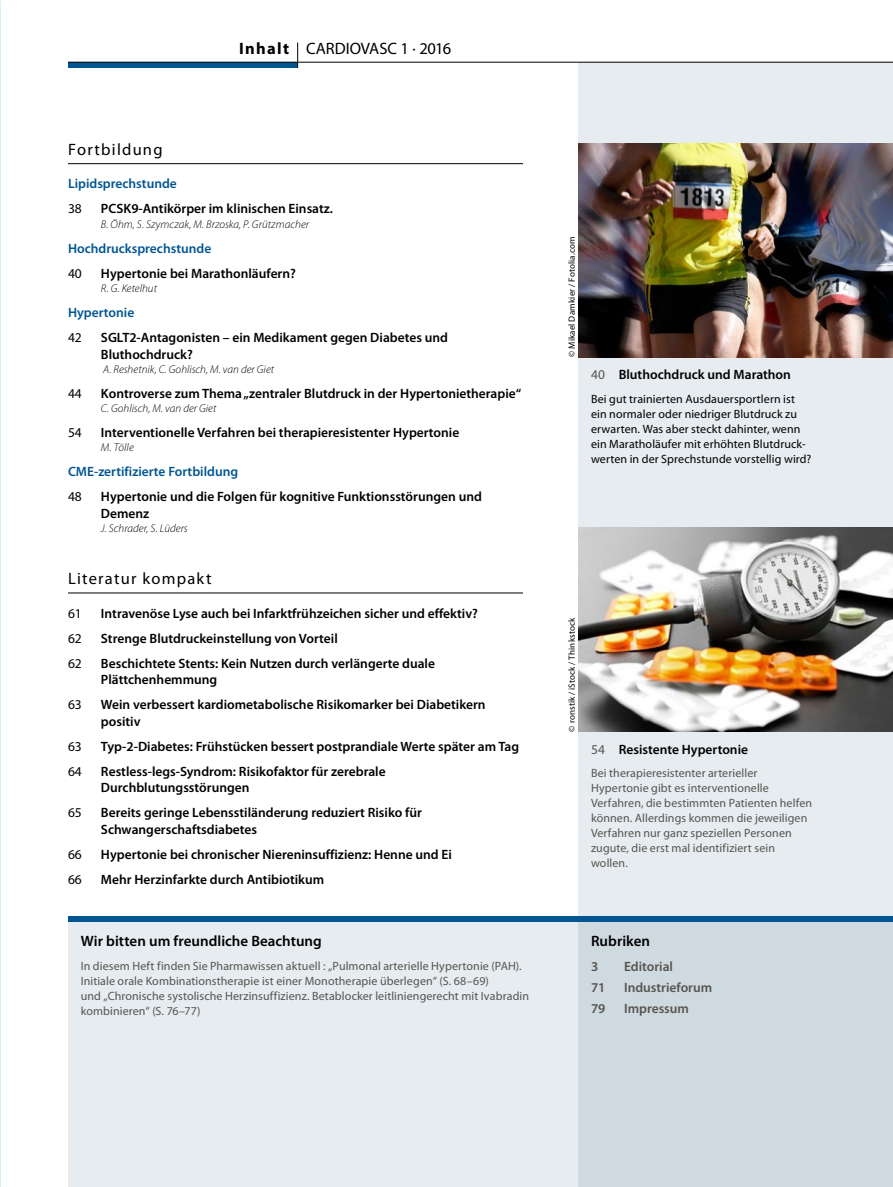
<style>
.page{position:relative;width:893px;height:1187px;background:#fff}
.page>*{position:absolute;margin:0;border:0;box-sizing:border-box;transform-origin:0 0}
.t1{font:16.5px "Myriad Pro";letter-spacing:.07em;color:#000}
.t2{font:16.5px "Myriad Pro";letter-spacing:-.005em;color:#000}
.t3{font:600 15px "Myriad Pro";color:#000}
.t4{font:600 13.5px/16.5px "Myriad Pro";color:#000}
.t5{font:600 13.5px "Myriad Pro";color:#005593}
.t6{font:600 13.5px "Myriad Pro";color:#56554f}
.t7{font:13.5px "Myriad Pro";color:#000}
.t8{font:12px/15px "Myriad Pro";letter-spacing:.01em;color:#56554f}
.t9{font:12px/15px "Myriad Pro";letter-spacing:.01em;color:#000}
.t10{font:italic 300 11.25px "Myriad Pro";letter-spacing:.005em;color:#000}
.t11{font:9px "Myriad Pro";letter-spacing:.015em;color:#000}
.s1{font-weight:700}
.s2{font-weight:400;color:#56554f}
</style>
<div class="page">
<div style="left:68px;top:916px;width:825px;height:270px;background:#e6ecf0"></div>
<div style="left:578px;top:62px;width:315px;height:1124px;background:#e6ecf0"></div>
<div style="left:578px;top:916px;width:315px;height:270px;background:#cfdae0"></div>
<div style="left:68px;top:916px;width:825px;height:6px;background:#005593"></div>
<img style="left:578px;top:527px;width:315px;height:204px">
<img style="left:578px;top:144px;width:315px;height:213px">
<hr style="left:68px;top:163px;width:455px;height:1px;background:#000">
<hr style="left:68px;top:592px;width:455px;height:1px;background:#000">
<div style="left:68px;top:62px;width:230px;height:5px;background:#005593"></div>
<hr style="left:68px;top:62px;width:230px;height:1px;background:#000">
<hr style="left:298px;top:62px;width:595px;height:1px;background:#000">
<svg style="left:297px;top:43px;width:1px;height:24px"></svg>
<p class="t2" style="left:239px;top:38px;width:214px"><span class="s1">Inhalt</span> CARDIOVASC 1 · 2016</p>
<p class="t1" style="left:68px;top:139px;width:96px">Fortbildung</p>
<p class="t5" style="left:68px;top:175px;width:110px">Lipidsprechstunde</p>
<p class="t7" style="left:68px;top:200px;width:15px">38</p>
<p class="t4" style="left:101px;top:200px;width:234px">PCSK9-Antikörper im klinischen Einsatz.</p>
<p class="t10" style="left:101px;top:218px;width:210px">B. Öhm, S. Szymczak, M. Brzoska, P. Grützmacher</p>
<p class="t5" style="left:68px;top:239px;width:145px">Hochdrucksprechstunde</p>
<p class="t7" style="left:68px;top:265px;width:15px">40</p>
<p class="t4" style="left:101px;top:264px;width:196px">Hypertonie bei Marathonläufern?</p>
<p class="t10" style="left:101px;top:282px;width:57px">R. G. Ketelhut</p>
<p class="t5" style="left:68px;top:304px;width:68px">Hypertonie</p>
<p class="t7" style="left:68px;top:329px;width:15px">42</p>
<p class="t4" style="left:101px;top:329px;width:349px">SGLT2-Antagonisten – ein Medikament gegen Diabetes und<br>Bluthochdruck?</p>
<p class="t10" style="left:103px;top:363px;width:173px">A. Reshetnik, C. Gohlisch, M. van der Giet</p>
<p class="t7" style="left:68px;top:385px;width:15px">44</p>
<p class="t4" style="left:101px;top:384px;width:422px">Kontroverse zum Thema „zentraler Blutdruck in der Hypertonietherapie“</p>
<p class="t10" style="left:101px;top:402px;width:117px">C. Gohlisch, M. van der Giet</p>
<p class="t7" style="left:68px;top:424px;width:15px">54</p>
<p class="t4" style="left:101px;top:424px;width:360px">Interventionelle Verfahren bei therapieresistenter Hypertonie</p>
<p class="t10" style="left:101px;top:441px;width:34px">M. Tölle</p>
<p class="t5" style="left:68px;top:463px;width:172px">CME-zertifizierte Fortbildung</p>
<p class="t7" style="left:68px;top:488px;width:15px">48</p>
<p class="t4" style="left:101px;top:488px;width:382px">Hypertonie und die Folgen für kognitive Funktionsstörungen und<br>Demenz</p>
<p class="t10" style="left:101px;top:522px;width:88px">J. Schrader, S. Lüders</p>
<p class="t1" style="left:68px;top:568px;width:145px">Literatur kompakt</p>
<p class="t7" style="left:68px;top:605px;width:15px">61</p>
<p class="t4" style="left:101px;top:604px;width:378px">Intravenöse Lyse auch bei Infarktfrühzeichen sicher und effektiv?</p>
<p class="t7" style="left:68px;top:630px;width:15px">62</p>
<p class="t4" style="left:101px;top:629px;width:238px">Strenge Blutdruckeinstellung von Vorteil</p>
<p class="t7" style="left:68px;top:655px;width:15px">62</p>
<p class="t4" style="left:101px;top:654px;width:336px">Beschichtete Stents: Kein Nutzen durch verlängerte duale<br>Plättchenhemmung</p>
<p class="t7" style="left:68px;top:696px;width:15px">63</p>
<p class="t4" style="left:101px;top:696px;width:386px">Wein verbessert kardiometabolische Risikomarker bei Diabetikern positiv</p>
<p class="t7" style="left:68px;top:738px;width:15px">63</p>
<p class="t4" style="left:101px;top:737px;width:420px">Typ-2-Diabetes: Frühstücken bessert postprandiale Werte später am Tag</p>
<p class="t7" style="left:68px;top:763px;width:15px">64</p>
<p class="t4" style="left:101px;top:762px;width:286px">Restless-legs-Syndrom: Risikofaktor für zerebrale<br>Durchblutungsstörungen</p>
<p class="t7" style="left:68px;top:804px;width:15px">65</p>
<p class="t4" style="left:101px;top:804px;width:323px">Bereits geringe Lebensstiländerung reduziert Risiko für<br>Schwangerschaftsdiabetes</p>
<p class="t7" style="left:68px;top:846px;width:15px">66</p>
<p class="t4" style="left:101px;top:845px;width:352px">Hypertonie bei chronischer Niereninsuffizienz: Henne und Ei</p>
<p class="t7" style="left:68px;top:871px;width:15px">66</p>
<p class="t4" style="left:101px;top:870px;width:225px">Mehr Herzinfarkte durch Antibiotikum</p>
<p class="t3" style="left:81px;top:931px;width:242px">Wir bitten um freundliche Beachtung</p>
<p class="t8" style="left:81px;top:957px;width:450px">In diesem Heft finden Sie Pharmawissen aktuell : „Pulmonal arterielle Hypertonie (PAH).<br>Initiale orale Kombinationstherapie ist einer Monotherapie überlegen“ (S. 68–69)<br>und „Chronische systolische Herzinsuffizienz. Betablocker leitliniengerecht mit Ivabradin kombinieren“ (S. 76–77)</p>
<p class="t11" style="left:566px;top:357px;width:122px;rotate:-90deg">© Mikael Damkier / Fotolia.com</p>
<p class="t4" style="left:591px;top:366px;width:201px"><span class="s2">40</span> Bluthochdruck und Marathon</p>
<p class="t9" style="left:591px;top:391px;width:222px">Bei gut trainierten Ausdauersportlern ist ein normaler oder niedriger Blutdruck zu erwarten. Was aber steckt dahinter, wenn ein Maratholäufer mit erhöhten Blutdruck&shy;werten in der Sprechstunde vorstellig wird?</p>
<p class="t11" style="left:566px;top:731px;width:116px;rotate:-90deg">© ronstik / iStock / Thinkstock</p>
<p class="t4" style="left:591px;top:740px;width:159px"><span class="s2">54</span> Resistente Hypertonie</p>
<p class="t8" style="left:591px;top:765px;width:223px">Bei therapieresistenter arterieller Hypertonie gibt es interventionelle Verfahren, die bestimmten Patienten helfen können. Allerdings kommen die jeweiligen Verfahren nur ganz speziellen Personen zugute, die erst mal identifiziert sein wollen.</p>
<p class="t3" style="left:591px;top:931px;width:61px">Rubriken</p>
<p class="t6" style="left:591px;top:957px;width:9px">3</p>
<p class="t6" style="left:624px;top:957px;width:51px">Editorial</p>
<p class="t6" style="left:591px;top:978px;width:16px">71</p>
<p class="t6" style="left:624px;top:978px;width:90px">Industrieforum</p>
<p class="t6" style="left:591px;top:999px;width:16px">79</p>
<p class="t6" style="left:624px;top:999px;width:67px">Impressum</p>
</div>
